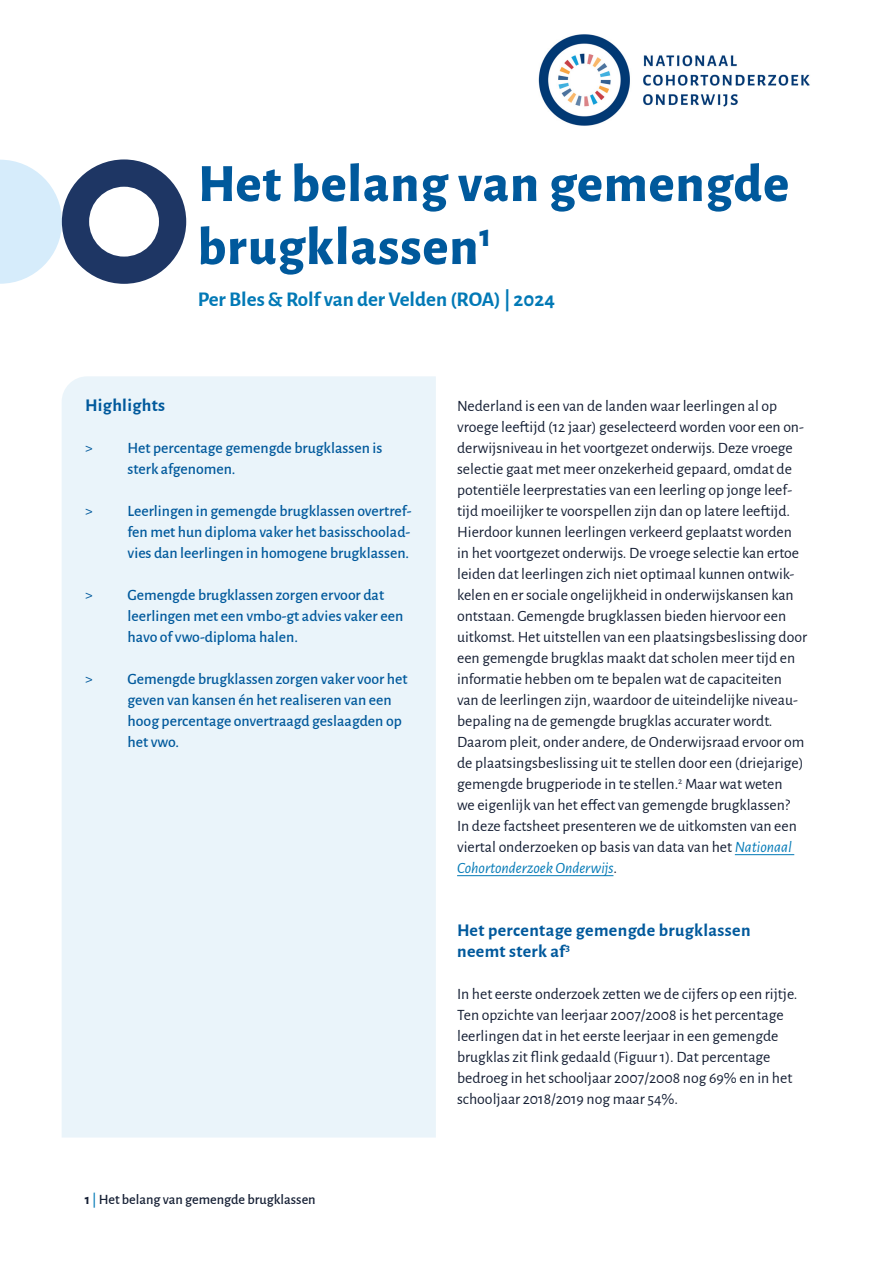
<style>
.page{position:relative;width:893px;height:1263px;background:#fff}
.page>*{position:absolute;margin:0;border:0;box-sizing:border-box;transform-origin:0 0}
.kop_1{font:800 54px/63px "Alegreya Sans";letter-spacing:.02em;color:#00599c}
.auteurs{font:700 21px "Alegreya Sans";color:#0279b6}
.Kop_2{font:700 18px/21px "Alegreya Sans";letter-spacing:.02em;color:#00599c}
.bodytekst_no_space_after{font:15.75px/21px "Alegreya Sans";color:#141e33}
.t1{font:500 15.75px/21px "Alegreya Sans";color:#00599c}
.bodytekst{font:15.75px/21px "Alegreya Sans";color:#141e33}
.t2{font:500 14.25px "Alegreya Sans";color:#141e33}
.s1{font-weight:400}
.s2{font-weight:700}
.s3{color:#0279b6}
.s4{font-style:italic;color:#0279b6}
</style>
<div class="page">
<svg style="left:0;top:159px;width:186px;height:125px"></svg>
<img style="left:538px;top:34px;width:272px;height:92px">
<div style="left:62px;top:376px;width:374px;height:761px;background:#eaf4fa"></div>
<hr style="left:735px;top:854px;width:59px;height:1px;background:#0279b6">
<hr style="left:457px;top:875px;width:156px;height:1px;background:#0279b6">
<h1 class="kop_1" style="left:198px;top:148px;width:593px">Het belang van gemengde brugklassen<sup>1</sup></h1>
<p class="auteurs" style="left:198px;top:284px;width:359px">Per Bles &amp; Rolf van der Velden (ROA) | 2024</p>
<h2 class="Kop_2" style="left:85px;top:393px;width:82px">Highlights</h2>
<p class="t1" style="left:128px;top:436px;width:256px;text-indent:-43px"><span class="s1">&gt;</span> Het percentage gemengde brugklassen is sterk afgenomen.</p>
<p class="t1" style="left:128px;top:499px;width:286px;text-align:justify;text-indent:-43px"><span class="s1">&gt;</span> Leerlingen in gemengde brugklassen overtref&shy;fen met hun diploma vaker het basisschoolad&shy;vies dan leerlingen in homogene brugklassen.</p>
<p class="t1" style="left:128px;top:583px;width:277px;text-indent:-43px"><span class="s1">&gt;</span> Gemengde brugklassen zorgen ervoor dat leerlingen met een vmbo-gt advies vaker een havo of vwo-diploma halen.</p>
<p class="t1" style="left:128px;top:667px;width:282px;text-indent:-43px"><span class="s1">&gt;</span> Gemengde brugklassen zorgen vaker voor het geven van kansen én het realiseren van een hoog percentage onvertraagd geslaagden op het vwo.</p>
<p class="t2" style="left:85px;top:1190px;width:232px"><span class="s2">1</span> <span class="s3">|</span> Het belang van gemengde brugklassen</p>
<p class="bodytekst_no_space_after" style="left:457px;top:395px;width:351px">Nederland is een van de landen waar leerlingen al op vroege leeftijd (12 jaar) geselecteerd worden voor een on&shy;derwijsniveau in het voortgezet onderwijs. Deze vroege selectie gaat met meer onzekerheid gepaard, omdat de potentiële leerprestaties van een leerling op jonge leef&shy;tijd moeilijker te voorspellen zijn dan op latere leeftijd.<br>Hierdoor kunnen leerlingen verkeerd geplaatst worden in het voortgezet onderwijs. De vroege selectie kan ertoe leiden dat leerlingen zich niet optimaal kunnen ontwik&shy;kelen en er sociale ongelijkheid in onderwijskansen kan ontstaan. Gemengde brugklassen bieden hiervoor een uitkomst. Het uitstellen van een plaatsingsbeslissing door een gemengde brugklas maakt dat scholen meer tijd en informatie hebben om te bepalen wat de capaciteiten van de leerlingen zijn, waardoor de uiteindelijke niveau&shy;bepaling na de gemengde brugklas accurater wordt.<br>Daarom pleit, onder andere, de Onderwijsraad ervoor om de plaatsingsbeslissing uit te stellen door een (driejarige) gemengde brugperiode in te stellen.<sup>2</sup> Maar wat weten<br>we eigenlijk van het effect van gemengde brugklassen?<br>In deze factsheet presenteren we de uitkomsten van een viertal onderzoeken op basis van data van het <span class="s4">Nationaal Cohortonderzoek Onderwijs</span>.</p>
<h2 class="Kop_2" style="left:457px;top:918px;width:295px">Het percentage gemengde brugklassen neemt sterk af<sup>3</sup></h2>
<p class="bodytekst" style="left:457px;top:983px;width:342px">In het eerste onderzoek zetten we de cijfers op een rijtje.<br>Ten opzichte van leerjaar 2007/2008 is het percentage leerlingen dat in het eerste leerjaar in een gemengde brugklas zit flink gedaald (Figuur 1). Dat percentage bedroeg in het schooljaar 2007/2008 nog 69% en in het schooljaar 2018/2019 nog maar 54%.</p>
</div>
